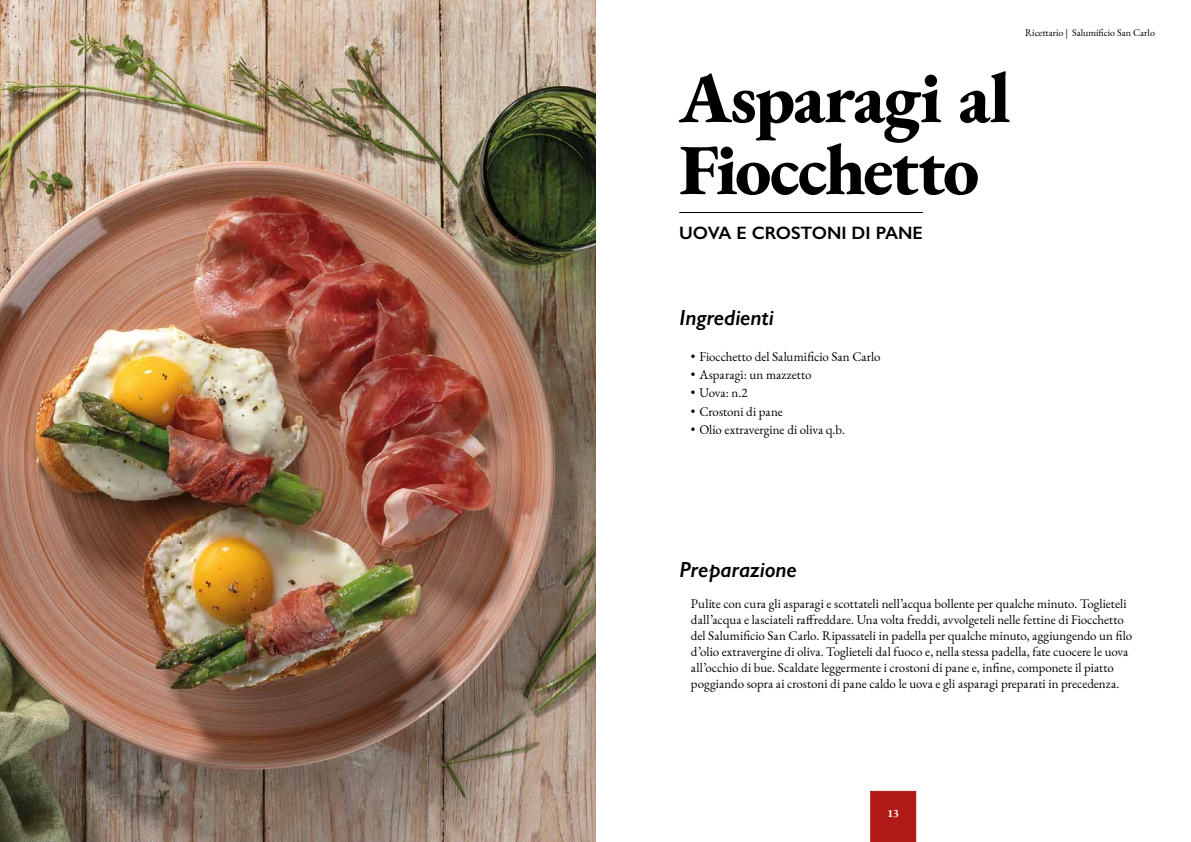
<style>
.page{position:relative;width:1191px;height:842px;background:#fff}
.page>*{position:absolute;margin:0;border:0;box-sizing:border-box;transform-origin:0 0}
.t1{font:72px/72px "EB Garamond";letter-spacing:-.03em;color:#000}
.t2{font:italic 600 22px "Gill Sans";letter-spacing:-.005em;color:#000}
.t3{font:600 18px "Gill Sans";color:#000}
.t4{font:13px/16px "EB Garamond";color:#000}
.t5{font:11px "EB Garamond";color:#fff}
.t6{font:10px "EB Garamond";color:#000}
</style>
<div class="page">
<hr style="left:679px;top:212px;width:244px;height:1px;background:#000">
<img style="left:0;top:0;width:595px;height:842px">
<div style="left:870px;top:791px;width:46px;height:51px;background:#b11917"></div>
<h1 class="t1" style="left:679px;top:62px;width:333px">Asparagi al<br>Fiocchetto</h1>
<h3 class="t3" style="left:679px;top:222px;width:245px">UOVA E CROSTONI DI PANE</h3>
<p class="t6" style="left:1025px;top:26px;width:131px">Ricettario | Salumificio San Carlo</p>
<h2 class="t2" style="left:679px;top:304px;width:96px">Ingredienti</h2>
<p class="t4" style="left:691px;top:348px;width:191px">• Fiocchetto del Salumificio San Carlo</p>
<p class="t4" style="left:691px;top:367px;width:122px">• Asparagi: un mazzetto</p>
<p class="t4" style="left:691px;top:385px;width:58px">• Uova: n.2</p>
<p class="t4" style="left:691px;top:404px;width:93px">• Crostoni di pane</p>
<p class="t4" style="left:691px;top:422px;width:155px">• Olio extravergine di oliva q.b.</p>
<h2 class="t2" style="left:679px;top:556px;width:119px">Preparazione</h2>
<p class="t4" style="left:691px;top:596px;width:443px">Pulite con cura gli asparagi e scottateli nell’acqua bollente per qualche minuto. Toglieteli dall’acqua e lasciateli raffreddare. Una volta freddi, avvolgeteli nelle fettine di Fiocchetto del Salumificio San Carlo. Ripassateli in padella per qualche minuto, aggiungendo un filo d’olio extravergine di oliva. Toglieteli dal fuoco e, nella stessa padella, fate cuocere le uova all’occhio di bue. Scaldate leggermente i crostoni di pane e, infine, componete il piatto poggiando sopra ai crostoni di pane caldo le uova e gli asparagi preparati in precedenza.</p>
<p class="t5" style="left:887px;top:806px;width:13px">13</p>
</div>
